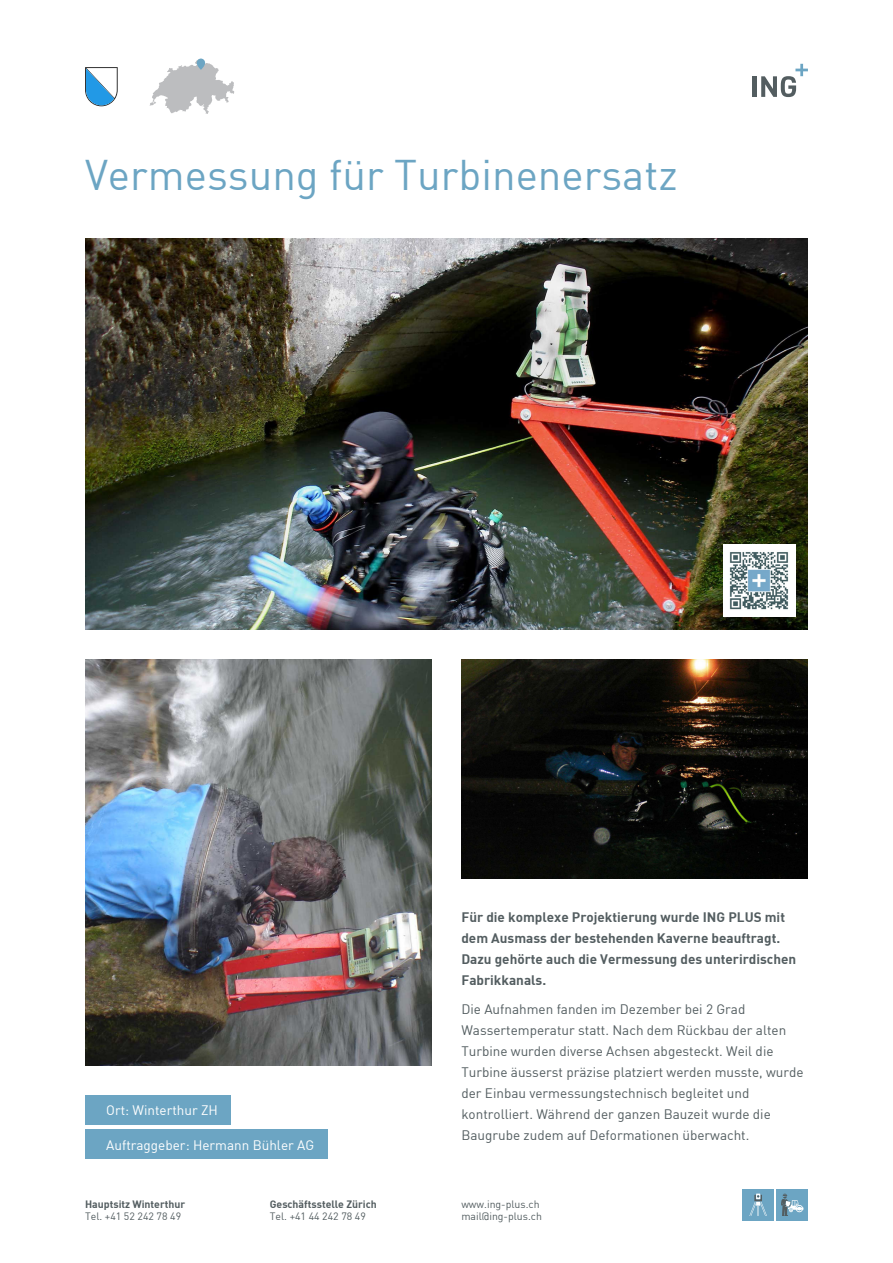
<style>
.page{position:relative;width:893px;height:1263px;background:#fff}
.page>*{position:absolute;margin:0;border:0;box-sizing:border-box;transform-origin:0 0}
.t1{font:42px "DIN";color:#6ca5c3}
.Text{font:13.5px/21px "DIN";color:#535d60}
.Text-2{font:13.5px/21px "DIN Bold";color:#535d60}
.Text-3{font:13.5px "DIN";color:#fff}
.t2{font:10.5px/12.6px "DIN";color:#535d60}
.t3{font:10.5px "DIN Bold";color:#535d60}
</style>
<div class="page">
<div style="left:85px;top:1129px;width:242px;height:30px;background:#6ca5c3"></div>
<div style="left:85px;top:1095px;width:146px;height:30px;background:#6ca5c3"></div>
<img style="left:461px;top:659px;width:347px;height:219px">
<img style="left:85px;top:659px;width:347px;height:407px">
<svg style="left:150px;top:59px;width:84px;height:55px"></svg>
<div style="left:777px;top:1189px;width:31px;height:31px;background:#6ca5c3"></div>
<svg style="left:781px;top:1193px;width:22px;height:23px"></svg>
<div style="left:742px;top:1189px;width:32px;height:31px;background:#6ca5c3"></div>
<svg style="left:749px;top:1193px;width:18px;height:23px"></svg>
<hr style="left:752px;top:76px;width:4px;height:21px;background:#535d60">
<svg style="left:761px;top:64px;width:47px;height:33px"></svg>
<img style="left:85px;top:238px;width:723px;height:391px">
<div style="left:723px;top:544px;width:72px;height:73px;background:#fff"></div>
<img style="left:729px;top:552px;width:60px;height:58px">
<svg style="left:85px;top:67px;width:33px;height:39px"></svg>
<h1 class="t1" style="left:85px;top:149px;width:594px">Vermessung für Turbinenersatz</h1>
<p class="Text-3" style="left:106px;top:1102px;width:113px">Ort: Winterthur ZH</p>
<p class="Text-3" style="left:106px;top:1136px;width:209px">Auftraggeber: Hermann Bühler AG</p>
<p class="t3" style="left:85px;top:1197px;width:102px">Hauptsitz Winterthur</p>
<p class="t2" style="left:85px;top:1210px;width:98px">Tel. +41 52 242 78 49</p>
<p class="t3" style="left:270px;top:1197px;width:109px">Geschäftsstelle Zürich</p>
<p class="t2" style="left:270px;top:1210px;width:98px">Tel. +41 44 242 78 49</p>
<p class="Text-2" style="left:461px;top:906px;width:336px">Für die komplexe Projektierung wurde ING PLUS mit dem Ausmass der bestehenden Kaverne beauftragt.<br>Dazu gehörte auch die Vermessung des unterirdischen Fabrikkanals.</p>
<p class="Text" style="left:461px;top:998px;width:344px">Die Aufnahmen fanden im Dezember bei 2 Grad Wassertemperatur statt. Nach dem Rückbau der alten Turbine wurden diverse Achsen abgesteckt. Weil die Turbine äusserst präzise platziert werden musste, wurde der Einbau vermessungstechnisch begleitet und kontrolliert. Während der ganzen Bauzeit wurde die Baugrube zudem auf Deformationen überwacht.</p>
<p class="t2" style="left:461px;top:1197px;width:82px">www.ing-plus.ch mail@ing-plus.ch</p>
</div>
